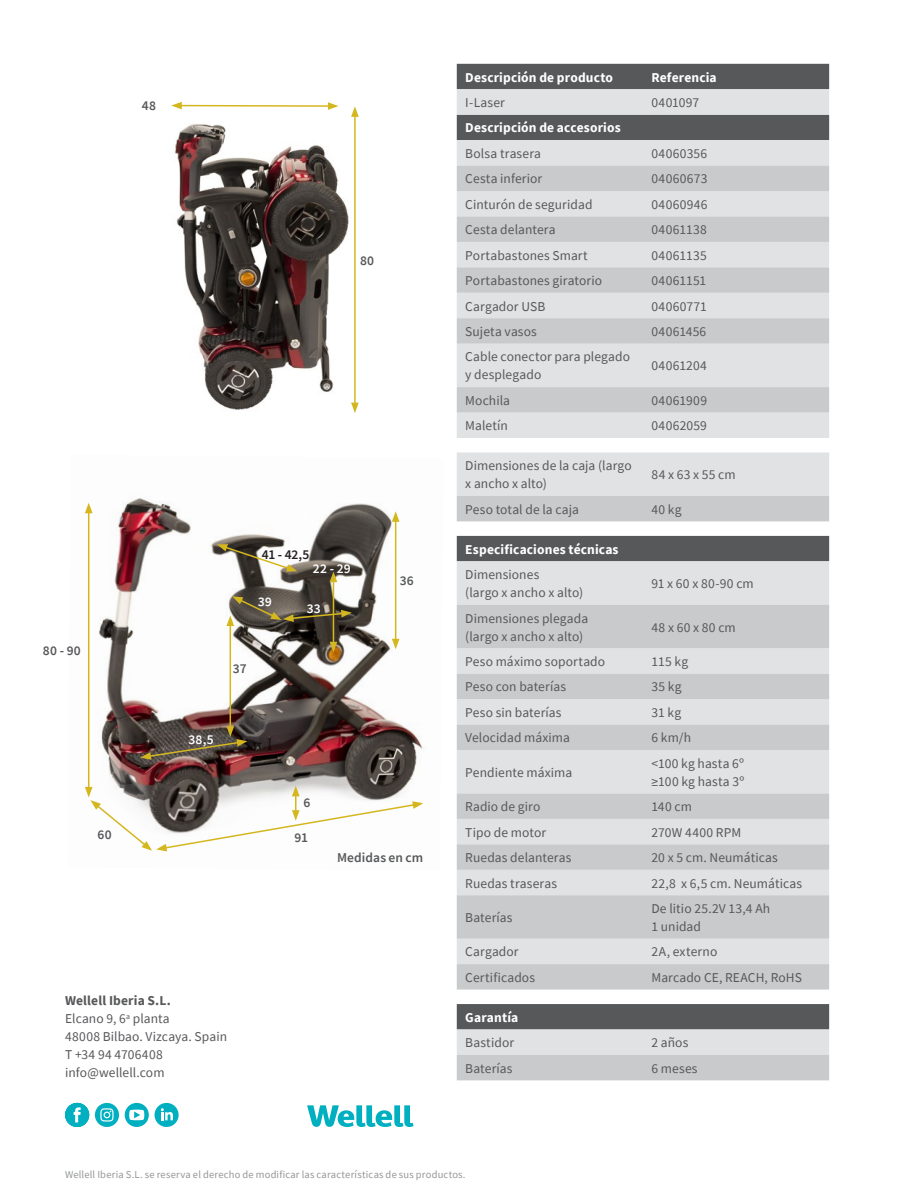
<style>
.page{position:relative;width:915px;height:1191px;background:#fff}
.page>*{position:absolute;margin:0;border:0;box-sizing:border-box;transform-origin:0 0}
.t1{font:13.5px/18px "Source Sans Pro";letter-spacing:.01em;color:#57585a}
.t2{font:700 13.5px "Source Sans Pro";letter-spacing:.01em;color:#fff}
.t3{font:600 13.5px "Source Sans Pro";letter-spacing:.01em;color:#57585a}
.t4{font:600 13.5px "Source Sans Pro";letter-spacing:.015em;color:#fff}
.t5{font:600 13.5px "Source Sans Pro";color:#231f20}
.t6{font:10.5px "Source Sans Pro";letter-spacing:.02em;color:#939598}
.s1{font-weight:700}
</style>
<div class="page">
<img style="left:174px;top:101px;width:185px;height:309px">
<div style="left:456px;top:64px;width:372px;height:25px;background:#57585a"></div>
<svg style="left:456px;top:89px;width:372px;height:349px;background:#bfc0c2"></svg>
<svg style="left:456px;top:166px;width:372px;height:246px;background:#d4d5d7"></svg>
<svg style="left:456px;top:452px;width:372px;height:69px;background:#d8d9db"></svg>
<div style="left:456px;top:536px;width:372px;height:25px;background:#57585a"></div>
<div style="left:456px;top:561px;width:372px;height:44px;background:#e1e2e4"></div>
<svg style="left:456px;top:605px;width:372px;height:384px;background:#d3d4d6"></svg>
<svg style="left:456px;top:1004px;width:372px;height:76px;background:#abacae"></svg>
<img style="left:85px;top:498px;width:338px;height:354px">
<hr style="left:332px;top:580px;width:2px;height:64px;background:#d4b71e">
<svg style="left:329px;top:642px;width:8px;height:10px"></svg>
<svg style="left:329px;top:571px;width:8px;height:11px"></svg>
<hr style="left:229px;top:623px;width:2px;height:105px;background:#d4b71e">
<hr style="left:88px;top:511px;width:1px;height:278px;background:#d4b71e">
<svg style="left:85px;top:786px;width:338px;height:65px"></svg>
<svg style="left:85px;top:503px;width:7px;height:10px"></svg>
<svg style="left:140px;top:726px;width:107px;height:33px;background:#5d4e40"></svg>
<svg style="left:217px;top:544px;width:80px;height:27px"></svg>
<svg style="left:171px;top:102px;width:167px;height:8px"></svg>
<hr style="left:395px;top:519px;width:1px;height:122px;background:#d4b71e">
<svg style="left:391px;top:639px;width:8px;height:10px"></svg>
<svg style="left:391px;top:511px;width:8px;height:11px"></svg>
<hr style="left:354px;top:114px;width:1px;height:291px;background:#d4b71e">
<svg style="left:351px;top:402px;width:7px;height:11px"></svg>
<svg style="left:351px;top:106px;width:7px;height:11px"></svg>
<svg style="left:307px;top:1105px;width:106px;height:22px"></svg>
<svg style="left:125px;top:1102px;width:24px;height:25px"></svg>
<svg style="left:154px;top:1102px;width:24px;height:25px"></svg>
<svg style="left:161px;top:1108px;width:12px;height:12px"></svg>
<svg style="left:95px;top:1102px;width:24px;height:25px"></svg>
<svg style="left:100px;top:1108px;width:13px;height:13px"></svg>
<svg style="left:129px;top:1109px;width:15px;height:11px"></svg>
<div style="left:65px;top:1102px;width:24px;height:25px;background:#00b0c0;border-radius:50%"></div>
<svg style="left:74px;top:1107px;width:7px;height:15px"></svg>
<svg style="left:226px;top:596px;width:125px;height:30px;background:#685f4b"></svg>
<p class="t3" style="left:142px;top:97px;width:16px">48</p>
<p class="t3" style="left:360px;top:251px;width:16px">80</p>
<p class="t3" style="left:43px;top:641px;width:40px">80 - 90</p>
<p class="t5" style="left:262px;top:545px;width:49px">41 - 42,5</p>
<p class="t4" style="left:313px;top:560px;width:39px">22 - 29</p>
<p class="t4" style="left:306px;top:599px;width:16px">33</p>
<p class="t3" style="left:233px;top:660px;width:15px">37</p>
<p class="t3" style="left:399px;top:572px;width:16px">36</p>
<p class="t4" style="left:188px;top:730px;width:27px">38,5</p>
<p class="t3" style="left:303px;top:793px;width:8px">6</p>
<p class="t3" style="left:97px;top:825px;width:16px">60</p>
<p class="t3" style="left:294px;top:828px;width:15px">91</p>
<p class="t3" style="left:337px;top:848px;width:88px">Medidas en cm</p>
<p class="t1" style="left:65px;top:992px;width:163px"><span class="s1">Wellell Iberia S.L.<br></span>Elcano 9, 6<sup>a</sup> planta<br>48008 Bilbao. Vizcaya. Spain<br>T +34 94 4706408 info@wellell.com</p>
<p class="t2" style="left:465px;top:68px;width:149px">Descripción de producto</p>
<p class="t2" style="left:651px;top:68px;width:67px">Referencia</p>
<p class="t1" style="left:465px;top:93px;width:41px">I-Laser</p>
<p class="t1" style="left:651px;top:93px;width:49px">0401097</p>
<p class="t2" style="left:465px;top:119px;width:157px">Descripción de accesorios</p>
<p class="t1" style="left:465px;top:144px;width:77px">Bolsa trasera</p>
<p class="t1" style="left:651px;top:144px;width:57px">04060356</p>
<p class="t1" style="left:465px;top:170px;width:78px">Cesta inferior</p>
<p class="t1" style="left:651px;top:170px;width:57px">04060673</p>
<p class="t1" style="left:465px;top:195px;width:129px">Cinturón de seguridad</p>
<p class="t1" style="left:651px;top:195px;width:58px">04060946</p>
<p class="t1" style="left:465px;top:221px;width:92px">Cesta delantera</p>
<p class="t1" style="left:651px;top:221px;width:57px">04061138</p>
<p class="t1" style="left:465px;top:246px;width:124px">Portabastones Smart</p>
<p class="t1" style="left:651px;top:246px;width:57px">04061135</p>
<p class="t1" style="left:465px;top:271px;width:138px">Portabastones giratorio</p>
<p class="t1" style="left:651px;top:271px;width:56px">04061151</p>
<p class="t1" style="left:465px;top:297px;width:81px">Cargador USB</p>
<p class="t1" style="left:651px;top:297px;width:57px">04060771</p>
<p class="t1" style="left:465px;top:322px;width:73px">Sujeta vasos</p>
<p class="t1" style="left:651px;top:322px;width:56px">04061456</p>
<p class="t1" style="left:465px;top:348px;width:166px">Cable conector para plegado y desplegado</p>
<p class="t1" style="left:651px;top:357px;width:57px">04061204</p>
<p class="t1" style="left:465px;top:391px;width:46px">Mochila</p>
<p class="t1" style="left:651px;top:391px;width:57px">04061909</p>
<p class="t1" style="left:465px;top:417px;width:44px">Maletín</p>
<p class="t1" style="left:651px;top:417px;width:57px">04062059</p>
<p class="t1" style="left:465px;top:457px;width:168px">Dimensiones de la caja (largo x ancho x alto)</p>
<p class="t1" style="left:651px;top:466px;width:86px">84 x 63 x 55 cm</p>
<p class="t1" style="left:465px;top:500px;width:115px">Peso total de la caja</p>
<p class="t1" style="left:651px;top:500px;width:32px">40 kg</p>
<p class="t2" style="left:465px;top:540px;width:155px">Especificaciones técnicas</p>
<p class="t1" style="left:465px;top:565px;width:119px">Dimensiones<br>(largo x ancho x alto)</p>
<p class="t1" style="left:651px;top:574px;width:104px">91 x 60 x 80-90 cm</p>
<p class="t1" style="left:465px;top:609px;width:124px">Dimensiones plegada (largo x ancho x alto)</p>
<p class="t1" style="left:651px;top:618px;width:86px">48 x 60 x 80 cm</p>
<p class="t1" style="left:465px;top:652px;width:141px">Peso máximo soportado</p>
<p class="t1" style="left:651px;top:652px;width:38px">115 kg</p>
<p class="t1" style="left:465px;top:678px;width:102px">Peso con baterías</p>
<p class="t1" style="left:651px;top:678px;width:32px">35 kg</p>
<p class="t1" style="left:465px;top:703px;width:98px">Peso sin baterías</p>
<p class="t1" style="left:651px;top:703px;width:31px">31 kg</p>
<p class="t1" style="left:465px;top:729px;width:106px">Velocidad máxima</p>
<p class="t1" style="left:651px;top:729px;width:41px">6 km/h</p>
<p class="t1" style="left:465px;top:763px;width:108px">Pendiente máxima</p>
<p class="t1" style="left:651px;top:754px;width:94px">&lt;100 kg hasta 6º ≥100 kg hasta 3º</p>
<p class="t1" style="left:465px;top:797px;width:77px">Radio de giro</p>
<p class="t1" style="left:651px;top:797px;width:42px">140 cm</p>
<p class="t1" style="left:465px;top:823px;width:82px">Tipo de motor</p>
<p class="t1" style="left:651px;top:823px;width:91px">270W 4400 RPM</p>
<p class="t1" style="left:465px;top:848px;width:108px">Ruedas delanteras</p>
<p class="t1" style="left:651px;top:848px;width:128px">20 x 5 cm. Neumáticas</p>
<p class="t1" style="left:465px;top:874px;width:93px">Ruedas traseras</p>
<p class="t1" style="left:651px;top:874px;width:152px">22,8 x 6,5 cm. Neumáticas</p>
<p class="t1" style="left:465px;top:908px;width:49px">Baterías</p>
<p class="t1" style="left:651px;top:899px;width:120px">De litio 25.2V 13,4 Ah<br>1 unidad</p>
<p class="t1" style="left:465px;top:943px;width:55px">Cargador</p>
<p class="t1" style="left:651px;top:943px;width:67px">2A, externo</p>
<p class="t1" style="left:465px;top:968px;width:71px">Certificados</p>
<p class="t1" style="left:651px;top:968px;width:152px">Marcado CE, REACH, RoHS</p>
<p class="t2" style="left:465px;top:1008px;width:54px">Garantía</p>
<p class="t1" style="left:465px;top:1033px;width:50px">Bastidor</p>
<p class="t1" style="left:651px;top:1033px;width:38px">2 años</p>
<p class="t1" style="left:465px;top:1059px;width:49px">Baterías</p>
<p class="t1" style="left:651px;top:1059px;width:48px">6 meses</p>
<p class="t6" style="left:65px;top:1167px;width:402px">Wellell Iberia S.L. se reserva el derecho de modificar las características de sus productos.</p>
</div>
